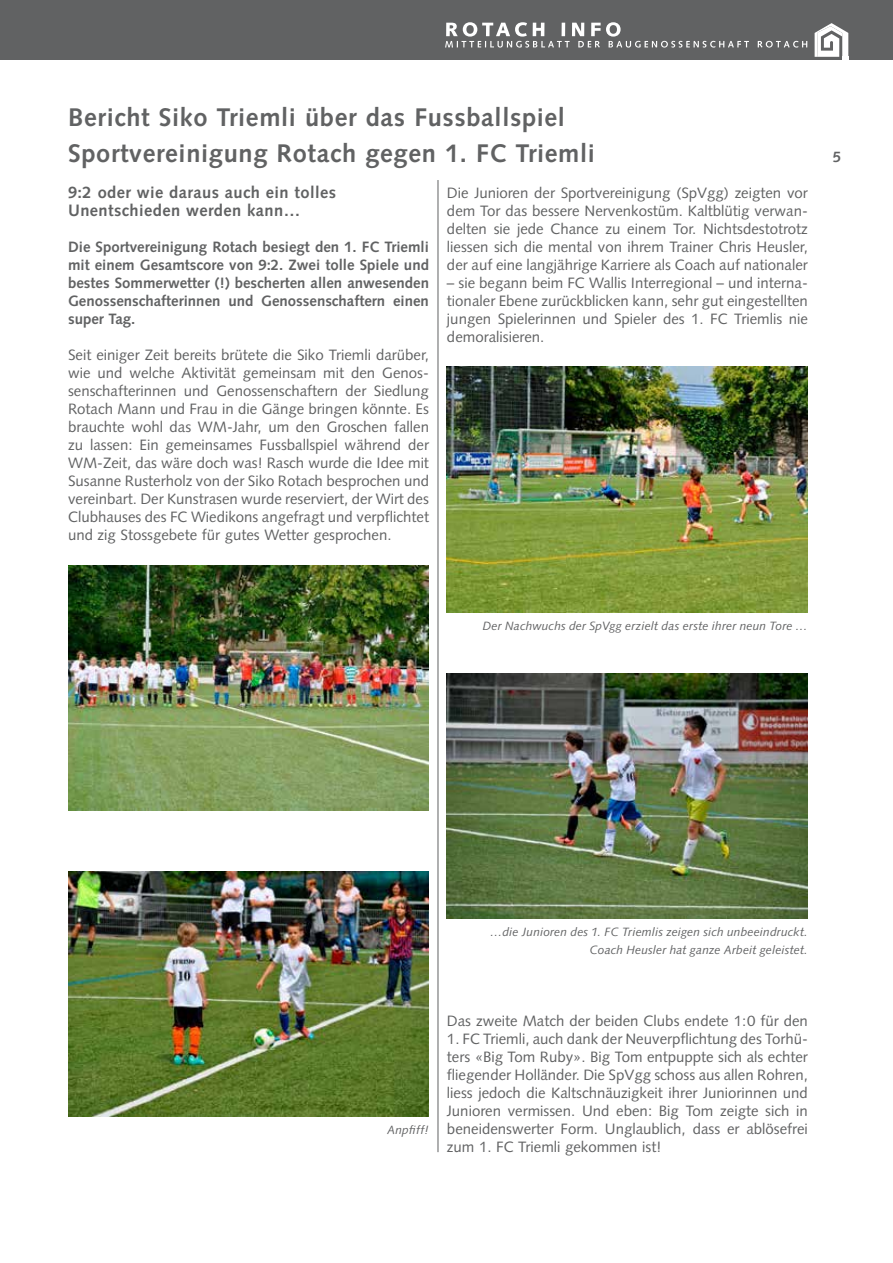
<style>
.page{position:relative;width:893px;height:1263px;background:#fff}
.page>*{position:absolute;margin:0;border:0;box-sizing:border-box;transform-origin:0 0}
.t1{font:700 25.5px/36px "Syntax";letter-spacing:.025em;color:#616263}
.t2{font:700 16.5px/18px "Syntax";letter-spacing:.025em;color:#616263}
.t3{font:15px/18px "Syntax";color:#616263;text-align:justify}
.t4{font:700 15px/18px "Syntax";color:#616263;text-align:justify}
.t5{font:italic 12px/18px "Syntax";letter-spacing:.01em;color:#616263;text-align:right}
</style>
<div class="page">
<div style="left:0;top:0;width:893px;height:60px;background:#616263"></div>
<svg style="left:445px;top:22px;width:362px;height:26px"></svg>
<svg style="left:815px;top:23px;width:33px;height:37px"></svg>
<hr style="left:438px;top:180px;width:1px;height:972px;background:#616263">
<img style="left:68px;top:565px;width:361px;height:245px">
<img style="left:68px;top:871px;width:361px;height:245px">
<img style="left:447px;top:367px;width:361px;height:245px">
<img style="left:447px;top:673px;width:361px;height:245px">
<h1 class="t1" style="left:68px;top:99px;width:528px">Bericht Siko Triemli über das Fussballspiel<br>Sportvereinigung Rotach gegen 1. FC Triemli</h1>
<p class="t2" style="left:68px;top:183px;width:270px">9:2 oder wie daraus auch ein tolles<br>Unentschieden werden kann…</p>
<p class="t4" style="left:68px;top:238px;width:362px">Die Sportvereinigung Rotach besiegt den 1. FC Triemli mit einem Gesamtscore von 9:2. Zwei tolle Spiele und bestes Sommerwetter (!) bescherten allen anwesenden Genossenschafterinnen und Genossenschaftern einen super Tag.</p>
<p class="t3" style="left:68px;top:346px;width:362px">Seit einiger Zeit bereits brütete die Siko Triemli darüber, wie und welche Aktivität gemeinsam mit den Genos&shy;senschafterinnen und Genossenschaftern der Siedlung Rotach Mann und Frau in die Gänge bringen könnte. Es brauchte wohl das WM-Jahr, um den Groschen fallen zu lassen: Ein gemeinsames Fussballspiel während der WM-Zeit, das wäre doch was! Rasch wurde die Idee mit Susanne Rusterholz von der Siko Rotach besprochen und vereinbart. Der Kunstrasen wurde reserviert, der Wirt des Clubhauses des FC Wiedikons angefragt und verpflichtet und zig Stossgebete für gutes Wetter gesprochen.</p>
<p class="t3" style="left:447px;top:184px;width:362px">Die Junioren der Sportvereinigung (SpVgg) zeigten vor dem Tor das bessere Nervenkostüm. Kaltblütig verwan&shy;delten sie jede Chance zu einem Tor. Nichtsdestotrotz liessen sich die mental von ihrem Trainer Chris Heusler, der auf eine langjährige Karriere als Coach auf nationaler</p>
<p class="t3" style="left:447px;top:274px;width:362px">– sie begann beim FC Wallis Interregional – und interna&shy;tionaler Ebene zurückblicken kann, sehr gut eingestellten jungen Spielerinnen und Spieler des 1. FC Triemlis nie demoralisieren.</p>
<p class="t4" style="left:833px;top:148px;width:10px">5</p>
<p class="t5" style="left:483px;top:617px;width:327px">Der Nachwuchs der SpVgg erzielt das erste ihrer neun Tore …</p>
<p class="t5" style="left:490px;top:923px;width:319px">…die Junioren des 1. FC Triemlis zeigen sich unbeeindruckt.<br>Coach Heusler hat ganze Arbeit geleistet.</p>
<p class="t5" style="left:387px;top:1121px;width:43px">Anpfiff!</p>
<p class="t3" style="left:447px;top:1012px;width:362px">Das zweite Match der beiden Clubs endete 1:0 für den</p>
<p class="t3" style="left:447px;top:1030px;width:362px">1. FC Triemli, auch dank der Neuverpflichtung des Torhü&shy;ters «Big Tom Ruby». Big Tom entpuppte sich als echter fliegender Holländer. Die SpVgg schoss aus allen Rohren, liess jedoch die Kaltschnäuzigkeit ihrer Juniorinnen und Junioren vermissen. Und eben: Big Tom zeigte sich in beneidenswerter Form. Unglaublich, dass er ablösefrei zum 1. FC Triemli gekommen ist!</p>
</div>
